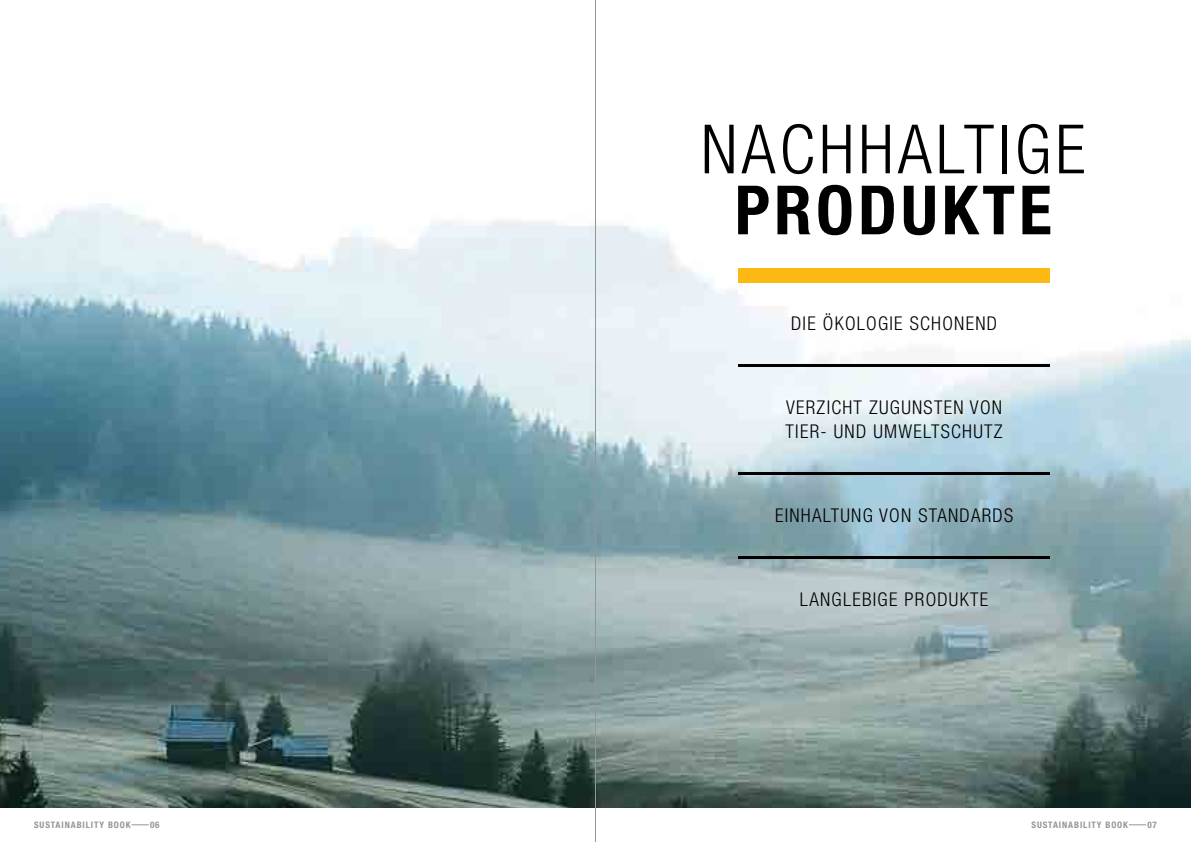
<style>
.page{position:relative;width:1191px;height:842px;background:#fff}
.page>*{position:absolute;margin:0;border:0;box-sizing:border-box;transform-origin:0 0}
.t1{font:300 condensed 68px "Helvetica Neue LT Pro";letter-spacing:.06em;color:#000}
.t2{font:700 condensed 68px "Helvetica Neue LT Std";letter-spacing:.06em;color:#000}
.t3{font:300 condensed 19px/24px "Helvetica Neue LT Pro";letter-spacing:.065em;color:#000}
.t4{font:700 condensed 9px "Helvetica Neue LT Pro";letter-spacing:.1em;color:#939598}
</style>
<div class="page">
<img style="left:0;top:203px;width:1191px;height:605px">
<hr style="left:595px;top:0;width:1px;height:842px;background:#939598">
<hr style="left:738px;top:364px;width:312px;height:2px;background:#000">
<hr style="left:738px;top:472px;width:312px;height:3px;background:#000">
<hr style="left:738px;top:556px;width:312px;height:2px;background:#000">
<div style="left:738px;top:268px;width:312px;height:14px;background:#fdb913"></div>
<svg style="left:131px;top:824px;width:18px;height:1px"></svg>
<svg style="left:1129px;top:824px;width:17px;height:1px"></svg>
<h1 class="t1" style="left:701px;top:110px;width:386px">NACHHALTI GE</h1>
<h1 class="t2" style="left:734px;top:169px;width:80px">PROD</h1>
<h1 class="t2" style="left:901px;top:169px;width:147px">UKTE</h1>
<p class="t3" style="left:791px;top:311px;width:195px">DIE ÖKOLOGIE SCHONEND</p>
<p class="t3" style="left:785px;top:395px;width:218px">VERZICHT ZUGUNSTEN VON<br>TIER- UND UMWELTSCHUTZ</p>
<p class="t3" style="left:775px;top:503px;width:11px">EINHA</p>
<p class="t3" style="left:823px;top:503px;width:118px">LTUNG VON STANDA</p>
<p class="t3" style="left:981px;top:503px;width:22px">RDS</p>
<p class="t3" style="left:800px;top:587px;width:190px">LANGLEBIGE PRODUKTE</p>
<p class="t4" style="left:34px;top:819px;width:98px">SUSTAINABILITY BOOK</p>
<p class="t4" style="left:150px;top:819px;width:11px">06</p>
<p class="t4" style="left:1031px;top:819px;width:98px">SUSTAINABILITY BOOK</p>
<p class="t4" style="left:1147px;top:819px;width:11px">07</p>
</div>
